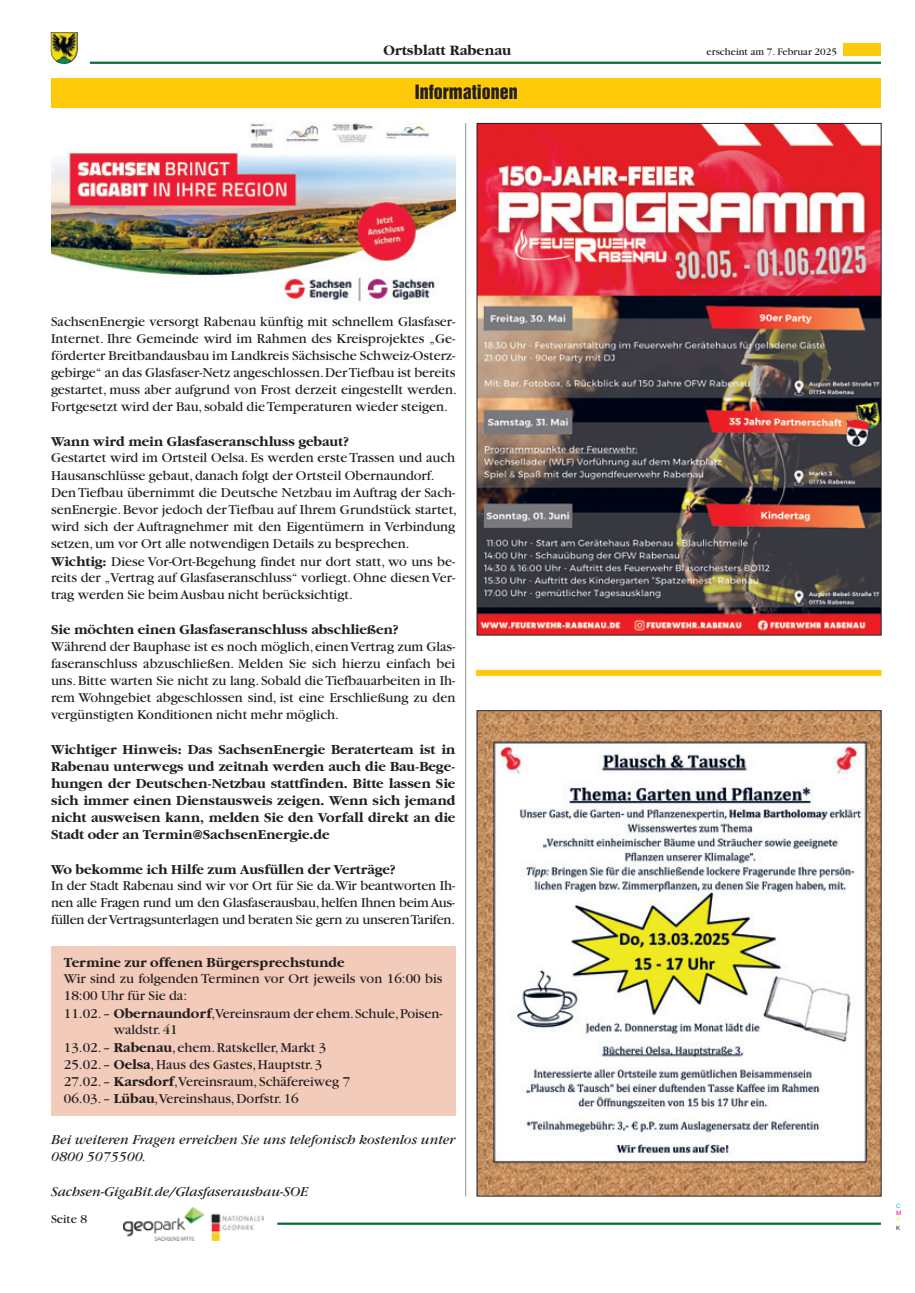
<style>
.page{position:relative;width:915px;height:1293px;background:#fff}
.page>*{position:absolute;margin:0;border:0;box-sizing:border-box;transform-origin:0 0}
.t1{font:18px "Helvetica Inserat";color:#231f20}
.t2{font:700 15px "Garamond";color:#231f20}
.t3{font:14.25px/17.1px "Garamond";color:#231f20}
.t4{font:700 14.25px/17.1px "Garamond";color:#231f20;text-align:justify}
.t5{font:italic 14.25px/17.1px "Garamond";color:#231f20}
.t6{font:12.75px "Garamond";color:#231f20}
.t7{font:10.5px "Garamond";color:#231f20}
.t8{font:6px "Helvetica Neue";color:#00aeef}
.t9{font:6px "Helvetica Neue";color:#ed028c}
.t10{font:6px "Helvetica Neue";color:#fff101}
.t11{font:6px "Helvetica Neue";color:#231f20}
.s1{font-weight:700}
</style>
<div class="page">
<hr style="left:90px;top:62px;width:790px;height:2px;background:#0b6c38">
<hr style="left:277px;top:1222px;width:603px;height:2px;background:#0b6c38">
<div style="left:843px;top:43px;width:37px;height:12px;background:#feca0a"></div>
<img style="left:51px;top:32px;width:27px;height:32px">
<img style="left:123px;top:1207px;width:141px;height:33px">
<div style="left:51px;top:78px;width:829px;height:30px;background:#feca0a"></div>
<hr style="left:465px;top:123px;width:1px;height:1073px;background:#939598">
<div style="left:476px;top:670px;width:405px;height:6px;background:#feca0a"></div>
<img style="left:478px;top:125px;width:401px;height:508px">
<img style="left:478px;top:712px;width:401px;height:482px">
<div style="left:51px;top:946px;width:404px;height:169px;background:#f2cbba"></div>
<img style="left:51px;top:123px;width:404px;height:181px">
<p class="t2" style="left:383px;top:45px;width:129px">Ortsblatt Rabenau</p>
<p class="t7" style="left:706px;top:48px;width:132px">erscheint am 7. Februar 2025</p>
<p class="t1" style="left:414px;top:85px;width:105px">Informationen</p>
<p class="t3" style="left:51px;top:314px;width:407px">SachsenEnergie versorgt Rabenau künftig mit schnellem Glasfaser-Internet. Ihre Gemeinde wird im Rahmen des Kreisprojektes „Ge&shy;förderter Breitbandausbau im Landkreis Sächsische Schweiz-Osterz&shy;gebirge“ an das Glasfaser-Netz angeschlossen. Der Tiefbau ist bereits gestartet, muss aber aufgrund von Frost derzeit eingestellt werden.<br>Fortgesetzt wird der Bau, sobald die Temperaturen wieder steigen.</p>
<p class="t4" style="left:51px;top:434px;width:299px">Wann wird mein Glasfaseranschluss gebaut?</p>
<p class="t3" style="left:51px;top:450px;width:407px">Gestartet wird im Ortsteil Oelsa. Es werden erste Trassen und auch Hausanschlüsse gebaut, danach folgt der Ortsteil Obernaundorf.<br>Den Tiefbau übernimmt die Deutsche Netzbau im Auftrag der Sach&shy;senEnergie. Bevor jedoch der Tiefbau auf Ihrem Grundstück startet, wird sich der Auftragnehmer mit den Eigentümern in Verbindung setzen, um vor Ort alle notwendigen Details zu besprechen.<br><span class="s1">Wichtig:</span> Diese Vor-Ort-Begehung findet nur dort statt, wo uns be&shy;reits der „Vertrag auf Glasfaseranschluss“ vorliegt. Ohne diesen Ver&shy;trag werden Sie beim Ausbau nicht berücksichtigt.</p>
<p class="t4" style="left:51px;top:622px;width:349px">Sie möchten einen Glasfaseranschluss abschließen?</p>
<p class="t3" style="left:51px;top:638px;width:405px;text-align:justify">Während der Bauphase ist es noch möglich, einen Vertrag zum Glas&shy;faseranschluss abzuschließen. Melden Sie sich hierzu einfach bei uns. Bitte warten Sie nicht zu lang. Sobald die Tiefbauarbeiten in Ih&shy;rem Wohngebiet abgeschlossen sind, ist eine Erschließung zu den vergünstigten Konditionen nicht mehr möglich.</p>
<p class="t4" style="left:51px;top:742px;width:405px">Wichtiger Hinweis: Das SachsenEnergie Beraterteam ist in Rabenau unterwegs und zeitnah werden auch die Bau-Bege&shy;hungen der Deutschen-Netzbau stattfinden. Bitte lassen Sie sich immer einen Dienstausweis zeigen. Wenn sich jemand nicht ausweisen kann, melden Sie den Vorfall direkt an die Stadt oder an Termin@SachsenEnergie.de</p>
<p class="t4" style="left:51px;top:861px;width:346px">Wo bekomme ich Hilfe zum Ausfüllen der Verträge?</p>
<p class="t3" style="left:51px;top:878px;width:405px;text-align:justify">In der Stadt Rabenau sind wir vor Ort für Sie da.Wir beantworten Ih&shy;nen alle Fragen rund um den Glasfaserausbau, helfen Ihnen beim Aus&shy;füllen der Vertragsunterlagen und beraten Sie gern zu unseren Tarifen.</p>
<p class="t4" style="left:64px;top:954px;width:282px">Termine zur offenen Bürgersprechstunde</p>
<p class="t3" style="left:64px;top:971px;width:380px">Wir sind zu folgenden Terminen vor Ort jeweils von 16:00 bis</p>
<p class="t3" style="left:64px;top:988px;width:125px">18:00 Uhr für Sie da:</p>
<p class="t3" style="left:64px;top:1006px;width:380px">11.02. – <span class="s1">Obernaundorf</span>,Vereinsraum der ehem. Schule, Poisen-</p>
<p class="t3" style="left:114px;top:1022px;width:66px">waldstr. 41</p>
<p class="t3" style="left:64px;top:1040px;width:264px">13.02. – <span class="s1">Rabenau</span>, ehem. Ratskeller, Markt 3</p>
<p class="t3" style="left:64px;top:1057px;width:260px">25.02. – <span class="s1">Oelsa</span>, Haus des Gastes, Hauptstr. 3</p>
<p class="t3" style="left:64px;top:1074px;width:288px">27.02. – <span class="s1">Karsdorf</span>,Vereinsraum, Schäfereiweg 7</p>
<p class="t3" style="left:64px;top:1091px;width:236px">06.03. – <span class="s1">Lübau</span>,Vereinshaus, Dorfstr. 16</p>
<p class="t5" style="left:51px;top:1132px;width:405px">Bei weiteren Fragen erreichen Sie uns telefonisch kostenlos unter<br>0800 5075500.</p>
<p class="t5" style="left:51px;top:1184px;width:258px">Sachsen-GigaBit.de/Glasfaserausbau-SOE</p>
<p class="t6" style="left:51px;top:1214px;width:38px">Seite 8</p>
<p class="t8" style="left:895px;top:1203px;width:6px">C</p>
<p class="t9" style="left:895px;top:1211px;width:7px">M</p>
<p class="t10" style="left:895px;top:1218px;width:5px">Y</p>
<p class="t11" style="left:895px;top:1225px;width:6px">K</p>
</div>
